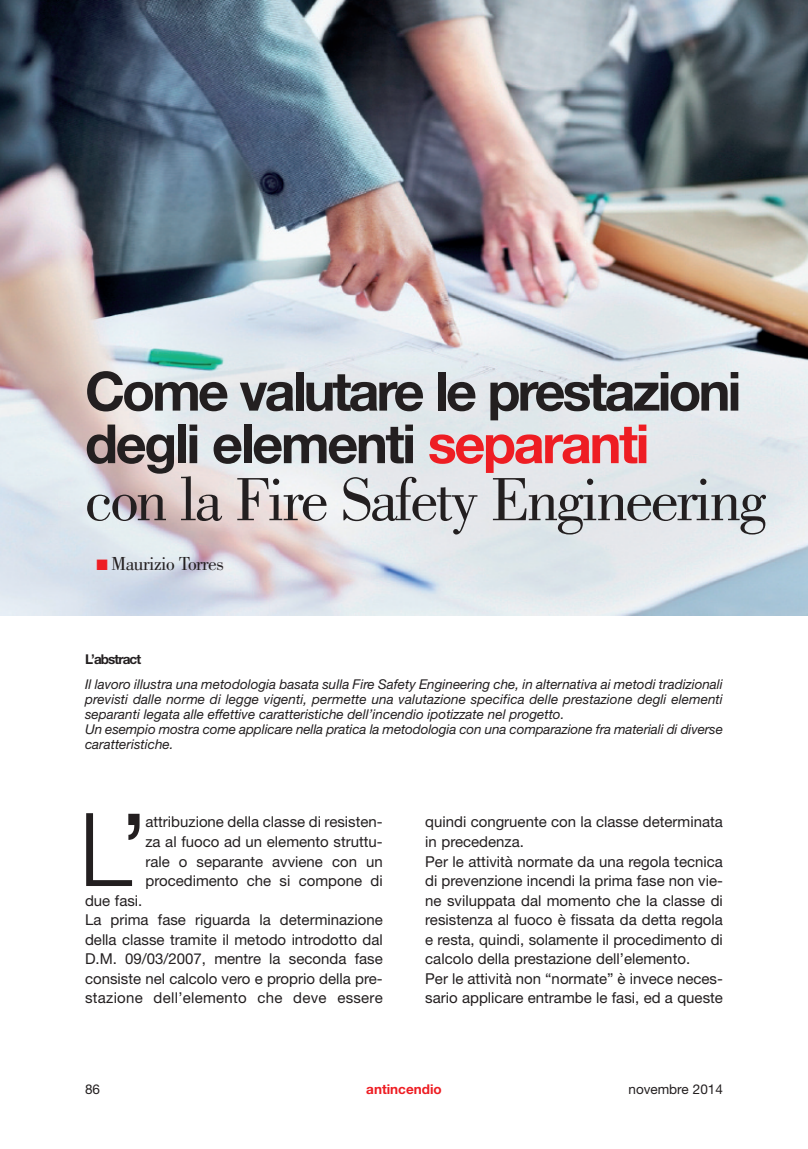
<style>
.page{position:relative;width:808px;height:1149px;background:#fff}
.page>*{position:absolute;margin:0;border:0;box-sizing:border-box;transform-origin:0 0}
.t1{font:300 101.1px "Helvetica";color:#231f20}
.t2{font:63px "Bodoni";letter-spacing:-.04em;color:#231f20}
.t3{font:700 54px/52.5px "Helvetica Neue";letter-spacing:-.055em;color:#231f20}
.t4{font:19.5px "Bodoni";letter-spacing:-.025em;color:#231f20}
.t5{font:15px/19.5px "Helvetica Neue";color:#231f20}
.t6{font:italic 13.5px/15px "Helvetica Neue";color:#231f20}
.t7{font:13.5px "Helvetica Neue";color:#231f20}
.t8{font:700 13.5px "Helvetica Neue";color:#ee1d23}
.t9{font:700 13.5px "Helvetica Neue";letter-spacing:-.065em;color:#231f20}
.s1{color:#ee1d23}
.s2{font-family:"Helvetica Neue";font-weight:400}
</style>
<div class="page">
<img style="left:0;top:0;width:808px;height:615px">
<h3 class="t3" style="left:85px;top:364px;width:658px">Come valutare le prestazioni degli elementi <span class="s1">separanti</span></h3>
<h2 class="t2" style="left:85px;top:476px;width:683px">con la Fire Safety Engineering</h2>
<h3 class="t4" style="left:96px;top:556px;width:129px"><span class="s1">■</span> Maurizio Torres</h3>
<p class="t9" style="left:85px;top:651px;width:58px">L’abstract</p>
<p class="t6" style="left:85px;top:676px;width:639px">Il lavoro illustra una metodologia basata sulla Fire Safety Engineering che, in alternativa ai metodi tradizionali previsti dalle norme di legge vigenti, permette una valutazione specifica delle prestazione degli elementi separanti legata alle effettive caratteristiche dell’incendio ipotizzate nel progetto.<br>Un esempio mostra come applicare nella pratica la metodologia con una comparazione fra materiali di diverse caratteristiche.</p>
<h1 class="t1" style="left:78px;top:791px;width:72px">L<span class="s2">’</span></h1>
<p class="t5" style="left:145px;top:811px;width:239px;text-align:justify">attribuzione della classe di resisten&shy;za al fuoco ad un elemento struttu&shy;rale o separante avviene con un procedimento che si compone di</p>
<p class="t5" style="left:85px;top:889px;width:299px">due fasi.<br>La prima fase riguarda la determinazione della classe tramite il metodo introdotto dal D.M. 09/03/2007, mentre la seconda fase consiste nel calcolo vero e proprio della pre&shy;stazione dell’elemento che deve essere</p>
<p class="t5" style="left:425px;top:811px;width:299px">quindi congruente con la classe determinata in precedenza.<br>Per le attività normate da una regola tecnica di prevenzione incendi la prima fase non vie&shy;ne sviluppata dal momento che la classe di resistenza al fuoco è fissata da detta regola e resta, quindi, solamente il procedimento di calcolo della prestazione dell’elemento.<br>Per le attività non “normate” è invece neces&shy;sario applicare entrambe le fasi, ed a queste</p>
<p class="t7" style="left:85px;top:1080px;width:17px">86</p>
<p class="t8" style="left:366px;top:1080px;width:77px">antincendio</p>
<p class="t7" style="left:628px;top:1080px;width:96px">novembre 2014</p>
</div>
